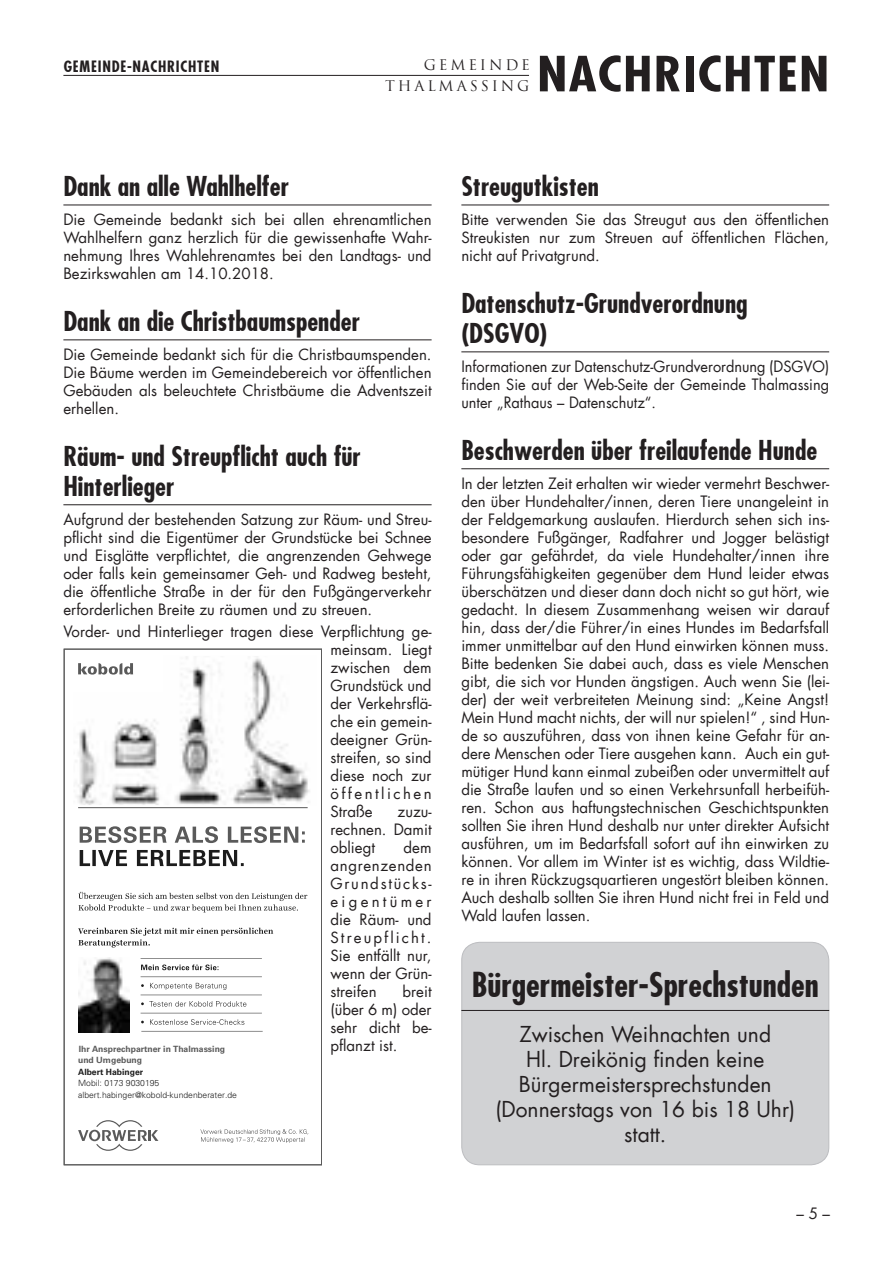
<style>
.page{position:relative;width:893px;height:1263px;background:#fff}
.page>*{position:absolute;margin:0;border:0;box-sizing:border-box;transform-origin:0 0}
.t1{font:700 condensed 47.25px "Futura";color:#231f20;scale:1.12 1}
.t2{font:700 condensed 33px "Futura";color:#231f20}
.t3{font:700 condensed 26.25px/30px "Futura";color:#231f20}
.t4{font:21px/25.2px "Futura";color:#231f20;text-align:center}
.t5{font:15px/18px "Futura";color:#231f20;text-align:justify}
.t6{font:700 condensed 15px "Futura";letter-spacing:.05em;color:#231f20}
.t7{font:14.25px/21.8px "Trajan";letter-spacing:.2em;color:#231f20;text-align:right}
.t8{font:300 8.55px/11.7px "Univers LT Pro 45";color:#1c1c1c}
.t9{font:700 8.55px "Univers LT Pro 65";color:#5a5a5a}
.t10{font:700 8.55px "Univers LT Pro 65";color:#1c1c1c}
</style>
<div class="page">
<hr style="left:63px;top:75px;width:466px;height:1px;background:#231f20">
<div style="left:462px;top:942px;width:367px;height:223px;background:#d1d2d4;border-radius:18px"></div>
<div style="left:461px;top:942px;width:368px;height:223px;border:1px solid #bcbdc0;border-radius:18px"></div>
<hr style="left:461px;top:1010px;width:368px;height:1px;background:#231f20">
<hr style="left:63px;top:205px;width:369px;height:1px;background:#231f20">
<hr style="left:63px;top:339px;width:369px;height:1px;background:#231f20">
<hr style="left:63px;top:504px;width:369px;height:1px;background:#231f20">
<hr style="left:461px;top:205px;width:368px;height:1px;background:#231f20">
<hr style="left:461px;top:351px;width:368px;height:1px;background:#231f20">
<hr style="left:461px;top:468px;width:368px;height:1px;background:#231f20">
<svg style="left:78px;top:1120px;width:80px;height:31px"></svg>
<svg style="left:80px;top:850px;width:164px;height:16px"></svg>
<svg style="left:80px;top:826px;width:225px;height:17px"></svg>
<svg style="left:78px;top:928px;width:195px;height:19px"></svg>
<svg style="left:78px;top:892px;width:229px;height:20px"></svg>
<svg style="left:200px;top:1129px;width:108px;height:14px"></svg>
<div style="left:64px;top:649px;width:258px;height:516px;border:1px solid #5a5a5a"></div>
<hr style="left:78px;top:807px;width:230px;height:1px;background:#5a5a5a">
<img style="left:76px;top:656px;width:234px;height:149px">
<svg style="left:141px;top:1019px;width:103px;height:6px"></svg>
<svg style="left:141px;top:1001px;width:105px;height:6px"></svg>
<svg style="left:141px;top:983px;width:85px;height:7px"></svg>
<svg style="left:141px;top:964px;width:77px;height:6px"></svg>
<hr style="left:141px;top:994px;width:121px;height:1px;background:#8f8f8f">
<hr style="left:141px;top:976px;width:121px;height:1px;background:#8f8f8f">
<hr style="left:141px;top:958px;width:121px;height:1px;background:#8f8f8f">
<hr style="left:141px;top:1013px;width:121px;height:1px;background:#8f8f8f">
<hr style="left:141px;top:1031px;width:122px;height:1px;background:#8f8f8f">
<img style="left:78px;top:958px;width:51px;height:74px">
<p class="t6" style="left:64px;top:57px;width:157px">Gemeinde-nachrichten</p>
<h1 class="t1" style="left:537px;top:45px;width:25px">NACHRICHTEN</h1>
<p class="t7" style="left:385px;top:54px;width:146px">GEMEINDE<br>THALMASSING</p>
<h3 class="t3" style="left:63px;top:171px;width:227px">Dank an alle Wahlhelfer</h3>
<p class="t5" style="left:63px;top:210px;width:370px">Die Gemeinde bedankt sich bei allen ehrenamtlichen Wahlhelfern ganz herzlich für die gewissenhafte Wahr&shy;nehmung Ihres Wahlehrenamtes bei den Landtags- und Bezirkswahlen am 14.10.2018.</p>
<h3 class="t3" style="left:63px;top:306px;width:298px">Dank an die Christbaumspender</h3>
<p class="t5" style="left:63px;top:345px;width:370px">Die Gemeinde bedankt sich für die Christbaumspenden.<br>Die Bäume werden im Gemeindebereich vor öffentlichen Gebäuden als beleuchtete Christbäume die Adventszeit erhellen.</p>
<h3 class="t3" style="left:63px;top:441px;width:299px">Räum- und Streupflicht auch für<br>Hinterlieger</h3>
<p class="t5" style="left:63px;top:510px;width:370px">Aufgrund der bestehenden Satzung zur Räum- und Streu&shy;pflicht sind die Eigentümer der Grundstücke bei Schnee und Eisglätte verpflichtet, die angrenzenden Gehwege oder falls kein gemeinsamer Geh- und Radweg besteht, die öffentliche Straße in der für den Fußgängerverkehr erforderlichen Breite zu räumen und zu streuen.</p>
<p class="t5" style="left:330px;top:622px;width:103px;text-indent:-267px">Vorder- und Hinterlieger tragen diese Verpflichtung ge&shy;meinsam. Liegt zwischen dem Grundstück und der Verkehrsflä&shy;che ein gemein&shy;deeigner Grün&shy;streifen, so sind diese noch zur öffentlichen Straße</p>
<p class="t5" style="left:330px;top:802px;width:103px;text-indent:67px">zuzu&shy;rechnen. Damit obliegt</p>
<p class="t5" style="left:330px;top:838px;width:103px;text-indent:73px">dem angrenzenden Grundstücks&shy;eigentümer die Räum- und Streupflicht.<br>Sie entfällt nur, wenn der Grün&shy;streifen</p>
<p class="t5" style="left:330px;top:982px;width:103px;text-indent:72px">breit (über 6 m) oder sehr dicht be&shy;pflanzt ist.</p>
<p class="t9" style="left:79px;top:1043px;width:148px">Ihr Ansprechpartner in Thalmassing</p>
<p class="t10" style="left:78px;top:1067px;width:67px">Albert Habinger</p>
<p class="t9" style="left:78px;top:1055px;width:66px">und Umgebung</p>
<p class="t8" style="left:78px;top:1077px;width:160px">Mobil: 0173 9030195 albert.habinger@kobold-kundenberater.de</p>
<h3 class="t3" style="left:461px;top:171px;width:139px">Streugutkisten</h3>
<p class="t5" style="left:461px;top:210px;width:369px">Bitte verwenden Sie das Streugut aus den öffentlichen Streukisten nur zum Streuen auf öffentlichen Flächen, nicht auf Privatgrund.</p>
<h3 class="t3" style="left:461px;top:288px;width:288px">Datenschutz-Grundverordnung (DSGVO)</h3>
<p class="t5" style="left:461px;top:357px;width:369px">Informationen zur Datenschutz-Grundverordnung (DSGVO) finden Sie auf der Web-Seite der Gemeinde Thalmassing unter „Rathaus – Datenschutz“.</p>
<h3 class="t3" style="left:461px;top:435px;width:357px">Beschwerden über freilaufende Hunde</h3>
<p class="t5" style="left:461px;top:474px;width:369px">In der letzten Zeit erhalten wir wieder vermehrt Beschwer&shy;den über Hundehalter/innen, deren Tiere unangeleint in der Feldgemarkung auslaufen. Hierdurch sehen sich ins&shy;besondere Fußgänger, Radfahrer und Jogger belästigt oder gar gefährdet, da viele Hundehalter/innen ihre Führungsfähigkeiten gegenüber dem Hund leider etwas überschätzen und dieser dann doch nicht so gut hört, wie gedacht. In diesem Zusammenhang weisen wir darauf hin, dass der/die Führer/in eines Hundes im Bedarfsfall immer unmittelbar auf den Hund einwirken können muss.<br>Bitte bedenken Sie dabei auch, dass es viele Menschen gibt, die sich vor Hunden ängstigen. Auch wenn Sie (lei&shy;der) der weit verbreiteten Meinung sind: „Keine Angst!<br>Mein Hund macht nichts, der will nur spielen!“ , sind Hun&shy;de so auszuführen, dass von ihnen keine Gefahr für an&shy;dere Menschen oder Tiere ausgehen kann. Auch ein gut&shy;mütiger Hund kann einmal zubeißen oder unvermittelt auf die Straße laufen und so einen Verkehrsunfall herbeifüh&shy;ren. Schon aus haftungstechnischen Geschichtspunkten sollten Sie ihren Hund deshalb nur unter direkter Aufsicht ausführen, um im Bedarfsfall sofort auf ihn einwirken zu können. Vor allem im Winter ist es wichtig, dass Wildtie&shy;re in ihren Rückzugsquartieren ungestört bleiben können.<br>Auch deshalb sollten Sie ihren Hund nicht frei in Feld und Wald laufen lassen.</p>
<h2 class="t2" style="left:472px;top:965px;width:349px">Bürgermeister-Sprechstunden</h2>
<h3 class="t4" style="left:495px;top:1021px;width:301px">Zwischen Weihnachten und<br>Hl. Dreikönig finden keine<br>Bürgermeistersprechstunden (Donnerstags von 16 bis 18 Uhr) statt.</h3>
<p class="t5" style="left:797px;top:1204px;width:35px">– 5 –</p>
</div>
